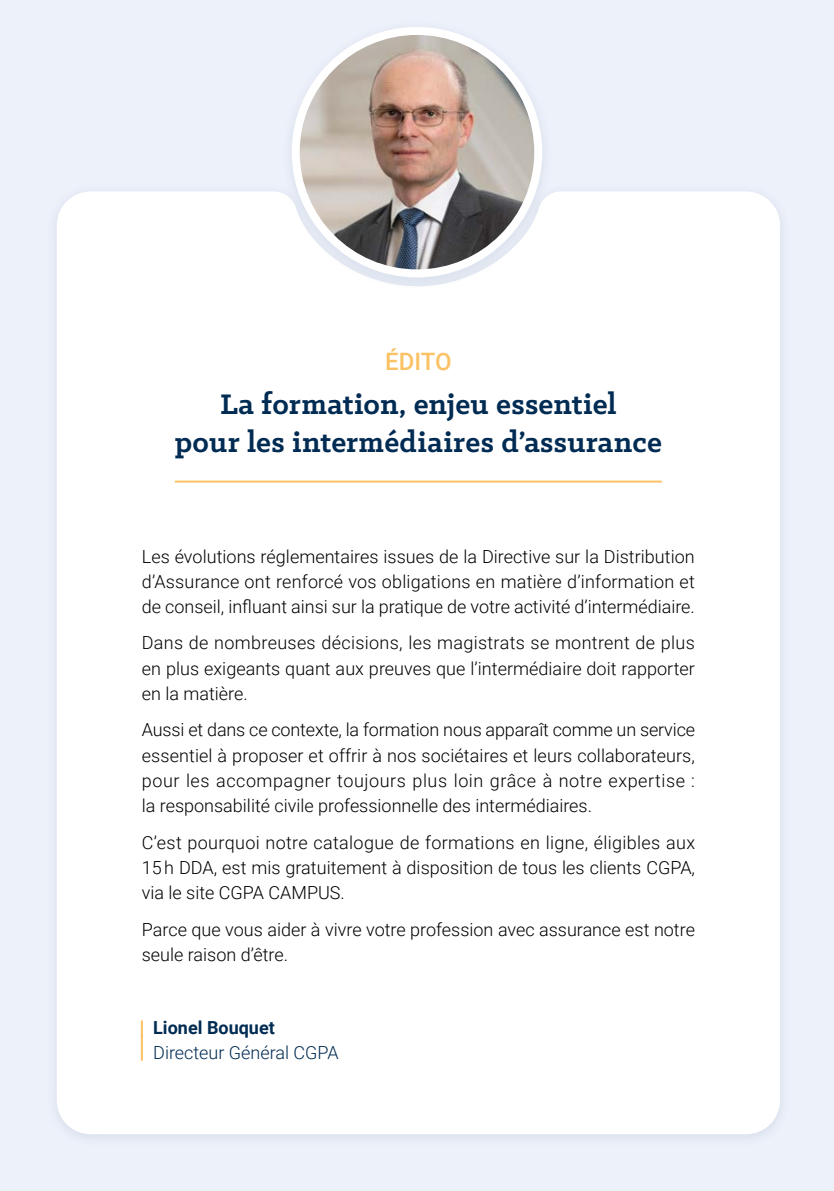
<style>
.page{position:relative;width:834px;height:1191px;background:#fff}
.page>*{position:absolute;margin:0;border:0;box-sizing:border-box;transform-origin:0 0}
.t1{font:700 32px/38.4px "Klinic Slab";letter-spacing:.01em;color:#002b53;text-align:center}
.t2{font:500 24px "Roboto";letter-spacing:-.005em;color:#fbc265}
.t3{font:300 18px/25.2px "Roboto";color:#000;text-align:justify}
.t4{font:300 18px "Roboto";color:#002b53}
.t5{font:700 18px "Roboto";color:#002b53}
</style>
<div class="page">
<div style="left:0;top:0;width:833px;height:1191px;background:#edf1fa"></div>
<div style="left:45px;top:182px;width:747px;height:967px;background:#e9edf7"></div>
<div style="left:57px;top:191px;width:723px;height:943px;background:#fff"></div>
<div style="left:280px;top:18px;width:274px;height:274px;background:#002b53;opacity:.1"></div>
<img style="left:296px;top:31px;width:242px;height:242px;border-radius:121px">
<div style="left:292px;top:27px;width:250px;height:250px;border:8px solid #fff;border-radius:50%"></div>
<hr style="left:175px;top:480px;width:486px;height:2px;background:#fbc265">
<svg style="left:141px;top:1020px;width:2px;height:14px"></svg>
<hr style="left:141px;top:1034px;width:2px;height:26px;background:#fbc265">
<h2 class="t2" style="left:385px;top:344px;width:68px">ÉDITO</h2>
<h1 class="t1" style="left:175px;top:384px;width:488px">La formation, enjeu essentiel<br>pour les intermédiaires d’assurance</h1>
<p class="t3" style="left:142px;top:543px;width:554px">Les évolutions réglementaires issues de la Directive sur la Distribution d’Assurance ont renforcé vos obligations en matière d’information et de conseil, influant ainsi sur la pratique de votre activité d’intermédiaire.</p>
<p class="t3" style="left:142px;top:630px;width:554px">Dans de nombreuses décisions, les magistrats se montrent de plus en plus exigeants quant aux preuves que l’intermédiaire doit rapporter en la matière.</p>
<p class="t3" style="left:142px;top:717px;width:554px">Aussi et dans ce contexte, la formation nous apparaît comme un service essentiel à proposer et offrir à nos sociétaires et leurs collaborateurs, pour les accompagner toujours plus loin grâce à notre expertise : la responsabilité civile professionnelle des intermédiaires.</p>
<p class="t3" style="left:142px;top:829px;width:554px">C’est pourquoi notre catalogue de formations en ligne, éligibles aux 15 h DDA, est mis gratuitement à disposition de tous les clients CGPA, via le site CGPA CAMPUS.</p>
<p class="t3" style="left:142px;top:916px;width:554px">Parce que vous aider à vivre votre profession avec assurance est notre seule raison d’être.</p>
<p class="t5" style="left:153px;top:1015px;width:123px">Lionel Bouquet</p>
<p class="t4" style="left:153px;top:1040px;width:187px">Directeur Général CGPA</p>
</div>
